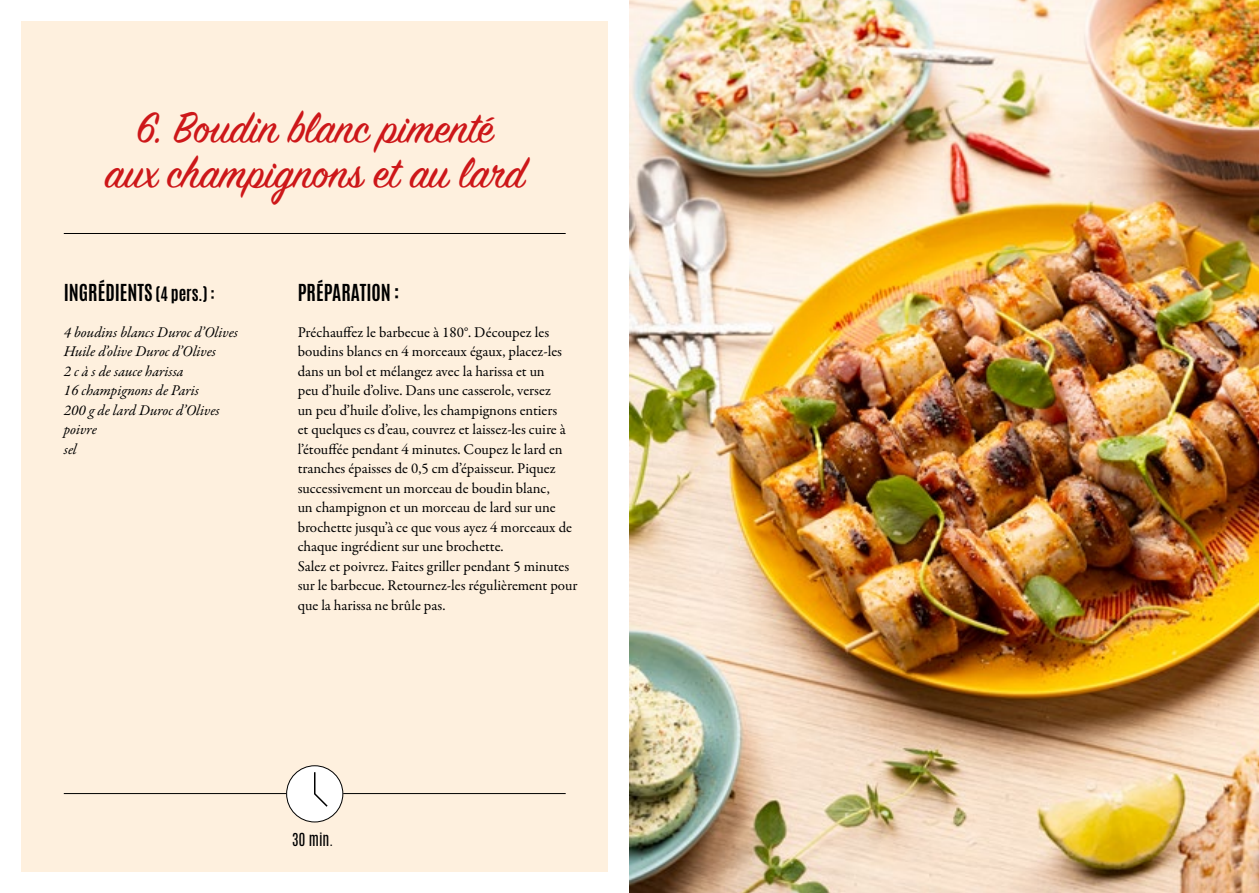
<style>
.page{position:relative;width:1259px;height:893px;background:#fff}
.page>*{position:absolute;margin:0;border:0;box-sizing:border-box;transform-origin:0 0}
.t1{font:48px/45px "Sign Painter House Script";color:#cd1719;text-align:center}
.t2{font:700 19.5px "Antonio";color:#000}
.t3{font:15px/19.5px "Garamond Premr Pro";color:#000}
.t4{font:italic 15px/19.5px "Garamond Premr Pro";color:#000}
.t5{font:15px "Antonio";color:#000}
.s1{font-size:16.5px}
</style>
<div class="page">
<img style="left:629px;top:0;width:630px;height:893px">
<div style="left:21px;top:21px;width:587px;height:851px;background:#fef0de"></div>
<hr style="left:64px;top:233px;width:502px;height:1px;background:#000">
<hr style="left:64px;top:793px;width:222px;height:1px;background:#000">
<hr style="left:343px;top:793px;width:223px;height:1px;background:#000">
<div style="left:287px;top:766px;width:56px;height:56px;background:#fff;border-radius:50%"></div>
<div style="left:286px;top:765px;width:57px;height:57px;border:1px solid #000;border-radius:50%"></div>
<svg style="left:314px;top:772px;width:14px;height:35px"></svg>
<h1 class="t1" style="left:105px;top:110px;width:421px">6. Boudin blanc pimenté aux champignons et au lard</h1>
<h2 class="t2" style="left:64px;top:278px;width:153px">INGRÉDIENTS <span class="s1">(4 pers.) :</span></h2>
<p class="t4" style="left:64px;top:323px;width:176px">4 boudins blancs Duroc d’Olives<br>Huile d’olive Duroc d’Olives<br>2 c à s de sauce harissa<br>16 champignons de Paris<br>200 g de lard Duroc d’Olives poivre<br>sel</p>
<h2 class="t2" style="left:298px;top:278px;width:103px">PRÉPARATION :</h2>
<p class="t3" style="left:298px;top:323px;width:281px">Préchauffez le barbecue à 180°. Découpez les boudins blancs en 4 morceaux égaux, placez-les dans un bol et mélangez avec la harissa et un<br>peu d’huile d’olive. Dans une casserole, versez<br>un peu d’huile d’olive, les champignons entiers<br>et quelques cs d’eau, couvrez et laissez-les cuire à l’étouffée pendant 4 minutes. Coupez le lard en tranches épaisses de 0,5 cm d’épaisseur. Piquez successivement un morceau de boudin blanc,<br>un champignon et un morceau de lard sur une brochette jusqu’à ce que vous ayez 4 morceaux de chaque ingrédient sur une brochette.<br>Salez et poivrez. Faites griller pendant 5 minutes sur le barbecue. Retournez-les régulièrement pour que la harissa ne brûle pas.</p>
<p class="t5" style="left:292px;top:828px;width:42px">30 min.</p>
</div>
